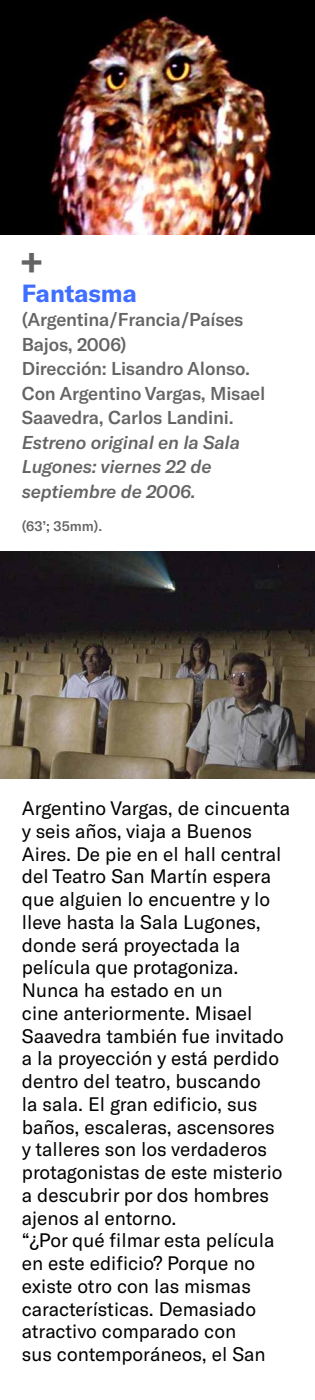
<style>
.page{position:relative;width:315px;height:1400px;background:#fff}
.page>*{position:absolute;margin:0;border:0;box-sizing:border-box;transform-origin:0 0}
.t1{font:700 41.12px "GT America";color:#646464}
.t2{font:700 24.5px "GT America";color:#406eff}
.t3{font:19.25px/22.8px "GT America";color:#000}
.t4{font:500 18.38px/24.5px "GT America";letter-spacing:-.01em;color:#646464}
.t5{font:italic 500 18.38px/24.5px "GT America";letter-spacing:-.01em;color:#646464}
.t6{font:500 14px "GT America";color:#646464}
</style>
<div class="page">
<img style="left:0;top:552px;width:315px;height:226px">
<img style="left:0;top:0;width:315px;height:234px">
<h1 class="t1" style="left:20px;top:236px;width:25px">+</h1>
<p class="t2" style="left:22px;top:278px;width:116px">Fantasma</p>
<p class="t4" style="left:22px;top:308px;width:245px">(Argentina/Francia/Países<br>Bajos, 2006)<br>Dirección: Lisandro Alonso.<br>Con Argentino Vargas, Misael<br>Saavedra, Carlos Landini.</p>
<p class="t5" style="left:22px;top:430px;width:220px">Estreno original en la Sala<br>Lugones: viernes 22 de septiembre de 2006.</p>
<p class="t6" style="left:22px;top:518px;width:82px">(63’; 35mm).</p>
<p class="t3" style="left:22px;top:797px;width:270px">Argentino Vargas, de cincuenta y seis años, viaja a Buenos<br>Aires. De pie en el hall central del Teatro San Martín espera que alguien lo encuentre y lo lleve hasta la Sala Lugones, donde será proyectada la película que protagoniza.<br>Nunca ha estado en un<br>cine anteriormente. Misael<br>Saavedra también fue invitado a la proyección y está perdido dentro del teatro, buscando<br>la sala. El gran edificio, sus baños, escaleras, ascensores<br>y talleres son los verdaderos protagonistas de este misterio a descubrir por dos hombres ajenos al entorno.<br>“¿Por qué filmar esta película en este edificio? Porque no existe otro con las mismas características. Demasiado atractivo comparado con<br>sus contemporáneos, el San</p>
</div>
